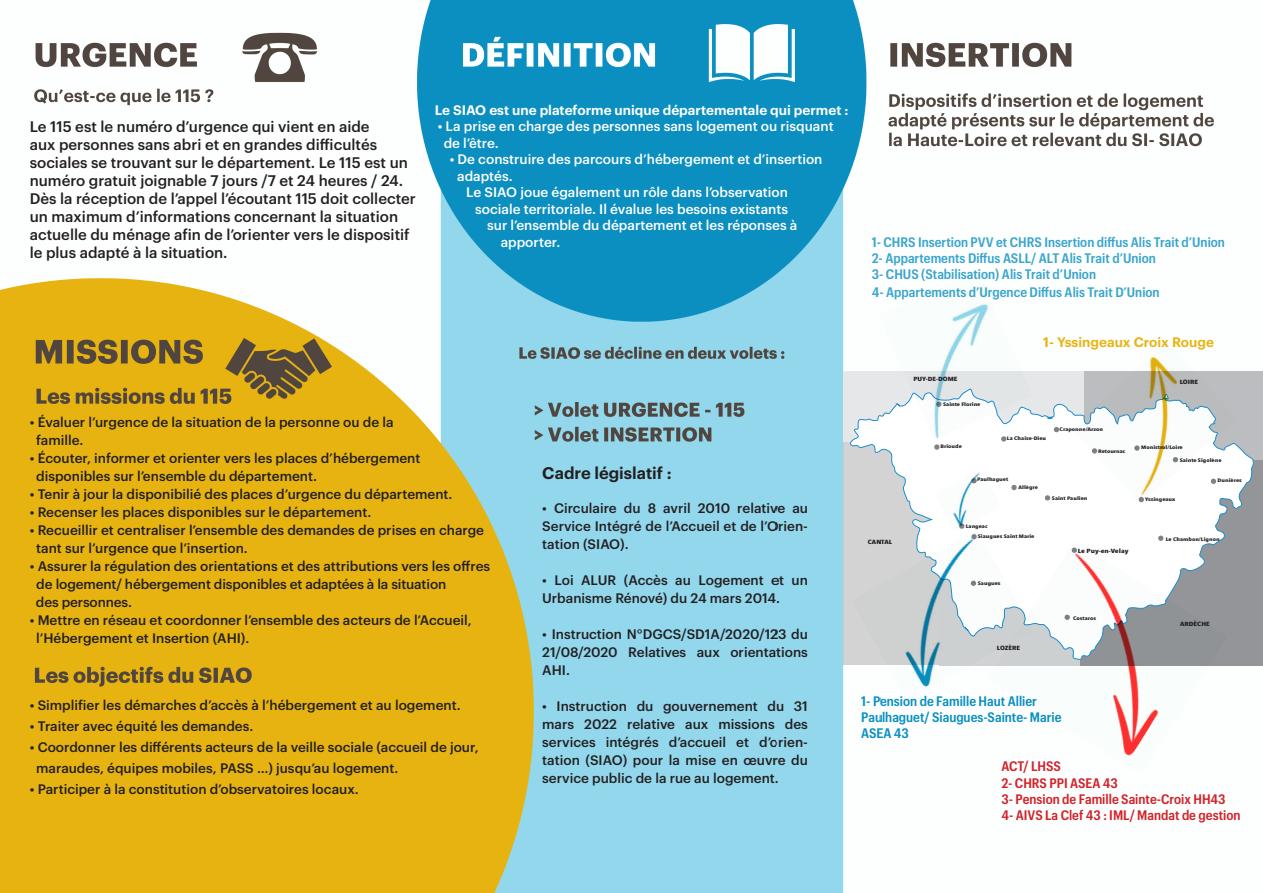
<style>
.page{position:relative;width:1263px;height:893px;background:#fff}
.page>*{position:absolute;margin:0;border:0;box-sizing:border-box;transform-origin:0 0}
.t1{font:600 16.5px "Graphik";color:#231f20}
.t2{font:500 15px/18px "Graphik";color:#231f20}
.t3{font:500 13.5px/18px "Graphik";color:#231f20}
.t4{font:500 13.5px/16.5px "Graphik";color:#fff}
.t5{font:600 13.5px "Graphik Compact";color:#3ca5cd}
.t6{font:600 13.5px "Graphik Compact";color:#d1232a}
.t7{font:600 13.5px/16.2px "Graphik Compact";color:#0b8fc0}
.t8{font:600 13.5px "Graphik";color:#fff}
.t9{font:600 13.5px "Graphik";color:#e8b414}
.t10{font:700 6px "Avenir Next Condensed";color:#231f20;scale:1.34 1}
.t11{font:700 4.95px "Avenir Next Condensed";color:#231f20;scale:1.34 1}
</style>
<div class="page">
<img style="left:0;top:0;width:1262px;height:892px">
<div style="left:843px;top:442px;width:96px;height:223px;background:#d2d3d2"></div>
<div style="left:1080px;top:460px;width:183px;height:205px;background:#939598"></div>
<div style="left:843px;top:371px;width:241px;height:70px;background:#e6e7e9"></div>
<div style="left:1084px;top:371px;width:179px;height:89px;background:#bcbdc0"></div>
<svg style="left:848px;top:403px;width:406px;height:138px;fill:#fff"></svg>
<svg style="left:934px;top:444px;width:5px;height:6px"></svg>
<svg style="left:1054px;top:427px;width:5px;height:5px"></svg>
<svg style="left:1158px;top:536px;width:5px;height:5px"></svg>
<svg style="left:1045px;top:495px;width:5px;height:5px"></svg>
<svg style="left:1011px;top:485px;width:6px;height:5px"></svg>
<img style="left:1072px;top:342px;width:164px;height:163px">
<img style="left:879px;top:271px;width:154px;height:169px">
<img style="left:851px;top:531px;width:182px;height:169px">
<img style="left:988px;top:541px;width:239px;height:233px">
<img style="left:935px;top:470px;width:66px;height:61px">
<svg style="left:1022px;top:704px;width:31px;height:26px"></svg>
<p class="t2" style="left:30px;top:116px;width:341px">Le 115 est le numéro d’urgence qui vient en aide</p>
<p class="t2" style="left:30px;top:134px;width:349px">aux personnes sans abri et en grandes difficultés</p>
<p class="t2" style="left:30px;top:152px;width:380px">sociales se trouvant sur le département. Le 115 est un numéro gratuit joignable 7 jours /7 et 24 heures / 24.</p>
<p class="t2" style="left:30px;top:188px;width:388px">Dès la réception de l’appel l’écoutant 115 doit collecter un maximum d’informations concernant la situation actuelle du ménage afin de l’orienter vers le dispositif le plus adapté à la situation.</p>
<p class="t8" style="left:435px;top:100px;width:415px">Le SIAO est une plateforme unique départementale qui permet :</p>
<p class="t4" style="left:444px;top:117px;width:391px;text-indent:-6px">• La prise en charge des personnes sans logement ou risquant de l’être.</p>
<p class="t4" style="left:457px;top:150px;width:367px;text-indent:-8px">• De construire des parcours d’hébergement et d’insertion adaptés.</p>
<p class="t4" style="left:466px;top:183px;width:323px">Le SIAO joue également un rôle dans l’observation</p>
<p class="t4" style="left:475px;top:199px;width:314px">sociale territoriale. Il évalue les besoins existants</p>
<p class="t4" style="left:487px;top:216px;width:312px">sur l’ensemble du département et les réponses à</p>
<p class="t4" style="left:501px;top:232px;width:61px">apporter.</p>
<p class="t5" style="left:872px;top:232px;width:355px">1- CHRS Insertion PVV et CHRS Insertion diffus Alis Trait d’Union</p>
<p class="t5" style="left:872px;top:248px;width:285px">2- Appartements Diffus ASLL/ ALT Alis Trait d’Union</p>
<p class="t5" style="left:872px;top:264px;width:226px">3- CHUS (Stabilisation) Alis Trait d’Union</p>
<p class="t5" style="left:872px;top:282px;width:289px">4- Appartements d’Urgence Diffus Alis Trait D’Union</p>
<p class="t9" style="left:1043px;top:332px;width:172px">1- Yssingeaux Croix Rouge</p>
<p class="t10" style="left:913px;top:375px;width:34px">PUY-DE-DOME</p>
<p class="t11" style="left:943px;top:401px;width:29px">Sainte Florine</p>
<p class="t10" style="left:1180px;top:378px;width:15px">LOIRE</p>
<p class="t3" style="left:36px;top:412px;width:359px;text-indent:-6px">• Évaluer l’urgence de la situation de la personne ou de la famille.</p>
<p class="t3" style="left:30px;top:448px;width:392px">• Écouter, informer et orienter vers les places d’hébergement</p>
<p class="t3" style="left:36px;top:466px;width:282px">disponibles sur l’ensemble du département.</p>
<p class="t3" style="left:30px;top:484px;width:424px">• Tenir à jour la disponibilié des places d’urgence du département.</p>
<p class="t3" style="left:30px;top:502px;width:343px">• Recenser les places disponibles sur le département.</p>
<p class="t3" style="left:36px;top:520px;width:449px;text-indent:-6px">• Recueillir et centraliser l’ensemble des demandes de prises en charge tant sur l’urgence que l’insertion.</p>
<p class="t3" style="left:30px;top:556px;width:462px">• Assurer la régulation des orientations et des attributions vers les offres</p>
<p class="t3" style="left:36px;top:574px;width:412px">de logement/ hébergement disponibles et adaptées à la situation</p>
<p class="t3" style="left:36px;top:592px;width:98px">des personnes.</p>
<p class="t3" style="left:30px;top:610px;width:444px">• Mettre en réseau et coordonner l’ensemble des acteurs de l’Accueil,</p>
<p class="t3" style="left:36px;top:628px;width:215px">l’Hébergement et Insertion (AHI).</p>
<p class="t3" style="left:30px;top:695px;width:432px">• Simplifier les démarches d’accès à l’hébergement et au logement.</p>
<p class="t3" style="left:30px;top:716px;width:225px">• Traiter avec équité les demandes.</p>
<p class="t3" style="left:36px;top:735px;width:444px;line-height:21px;text-indent:-6px">• Coordonner les différents acteurs de la veille sociale (accueil de jour, maraudes, équipes mobiles, PASS …) jusqu’au logement.</p>
<p class="t3" style="left:30px;top:779px;width:330px">• Participer à la constitution d’observatoires locaux.</p>
<p class="t11" style="left:940px;top:443px;width:17px">Brioude</p>
<p class="t11" style="left:1007px;top:435px;width:31px">La Chaise-Dieu</p>
<p class="t11" style="left:1060px;top:426px;width:34px">Craponne/Arzon</p>
<p class="t11" style="left:1098px;top:448px;width:22px">Retournac</p>
<p class="t11" style="left:1141px;top:444px;width:32px">Monistrol/Loire</p>
<p class="t11" style="left:1180px;top:457px;width:33px">Sainte Sigolène</p>
<p class="t1" style="left:542px;top:460px;width:131px">Cadre législatif :</p>
<p class="t3" style="left:542px;top:498px;width:267px;text-align:justify">• Circulaire du 8 avril 2010 relative au Service Intégré de l’Accueil et de l’Orien&shy;tation (SIAO).</p>
<p class="t3" style="left:542px;top:570px;width:267px">• Loi ALUR (Accès au Logement et un<br>Urbanisme Rénové) du 24 mars 2014.</p>
<p class="t3" style="left:542px;top:624px;width:267px;text-align:justify">• Instruction N°DGCS/SD1A/2020/123 du 21/08/2020 Relatives aux orientations AHI.</p>
<p class="t3" style="left:542px;top:696px;width:267px;text-align:justify">• Instruction du gouvernement du 31 mars 2022 relative aux missions des services intégrés d’accueil et d’orien&shy;tation (SIAO) pour la mise en œuvre du service public de la rue au logement.</p>
<p class="t7" style="left:861px;top:692px;width:202px">1- Pension de Famille Haut Allier<br>Paulhaguet/ Siaugues-Sainte- Marie<br>ASEA 43</p>
<p class="t11" style="left:977px;top:476px;width:25px">Paulhaguet</p>
<p class="t11" style="left:1217px;top:477px;width:20px">Dunières</p>
<p class="t11" style="left:1018px;top:484px;width:16px">Allègre</p>
<p class="t11" style="left:1052px;top:495px;width:28px">Saint Paulien</p>
<p class="t11" style="left:1145px;top:497px;width:24px">Yssingeaux</p>
<p class="t11" style="left:966px;top:523px;width:18px">Langeac</p>
<p class="t11" style="left:978px;top:533px;width:44px">Siaugues Saint Marie</p>
<p class="t11" style="left:1166px;top:536px;width:42px">Le Chambon/Lignon</p>
<p class="t10" style="left:868px;top:538px;width:20px">CANTAL</p>
<p class="t10" style="left:1078px;top:547px;width:39px">Le Puy-en-Velay</p>
<p class="t11" style="left:978px;top:580px;width:18px">Saugues</p>
<p class="t11" style="left:1073px;top:615px;width:19px">Costaros</p>
<p class="t10" style="left:1180px;top:620px;width:24px">ARDÈCHE</p>
<p class="t10" style="left:997px;top:645px;width:19px">LOZÈRE</p>
<p class="t6" style="left:1001px;top:757px;width:61px">ACT/ LHSS</p>
<p class="t6" style="left:1001px;top:773px;width:118px">2- CHRS PPI ASEA 43</p>
<p class="t6" style="left:1001px;top:789px;width:226px">3- Pension de Famille Sainte-Croix HH43</p>
<p class="t6" style="left:1001px;top:805px;width:240px">4- AIVS La Clef 43 : IML/ Mandat de gestion</p>
</div>
